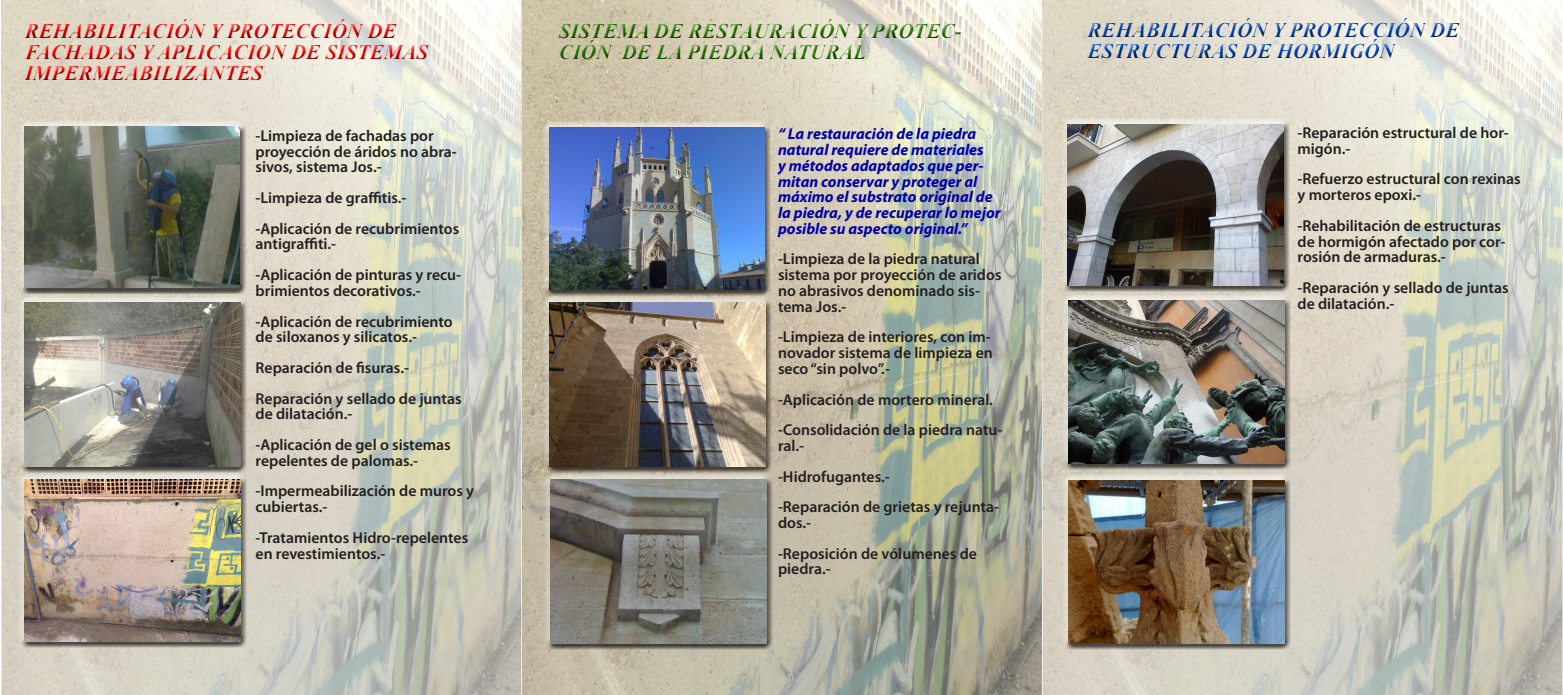
<style>
.page{position:relative;width:1563px;height:695px;background:#fff}
.page>*{position:absolute;margin:0;border:0;box-sizing:border-box;transform-origin:0 0}
.t1{font:italic 700 21px/21px "Times New Roman";color:#f00}
.t2{font:italic 700 21px/21px "Times New Roman";color:#247700}
.t3{font:italic 700 21px/21px "Times New Roman";color:#0046bf}
.Cuerpo_1{font:600 15.75px/15.8px "Myriad Pro";color:#231f20}
.Cuerpo_1-2{font:italic 700 15.75px/15.8px "Myriad Pro";color:#00a}
</style>
<div class="page">
<img style="left:1px;top:0;width:1561px;height:694px">
<div style="left:19px;top:16px;width:416px;height:71px;background:#231f20;opacity:.75"></div>
<div style="left:20px;top:122px;width:226px;height:172px;background:#231f20;opacity:.75"></div>
<img style="left:25px;top:126px;width:215px;height:162px">
<div style="left:20px;top:299px;width:226px;height:173px;background:#231f20;opacity:.75"></div>
<img style="left:25px;top:303px;width:215px;height:163px">
<div style="left:20px;top:475px;width:226px;height:172px;background:#231f20;opacity:.75"></div>
<img style="left:25px;top:479px;width:215px;height:162px">
<div style="left:545px;top:298px;width:226px;height:174px;background:#231f20;opacity:.75"></div>
<img style="left:550px;top:303px;width:215px;height:163px">
<div style="left:544px;top:123px;width:227px;height:172px;background:#231f20;opacity:.75"></div>
<img style="left:549px;top:127px;width:215px;height:162px">
<div style="left:546px;top:475px;width:226px;height:174px;background:#231f20;opacity:.75"></div>
<img style="left:551px;top:479px;width:215px;height:164px">
<div style="left:1062px;top:120px;width:227px;height:172px;background:#231f20;opacity:.75"></div>
<img style="left:1068px;top:124px;width:215px;height:161px">
<div style="left:1063px;top:297px;width:227px;height:172px;background:#231f20;opacity:.75"></div>
<img style="left:1069px;top:301px;width:215px;height:162px">
<div style="left:1063px;top:476px;width:227px;height:173px;background:#231f20;opacity:.75"></div>
<img style="left:1069px;top:480px;width:215px;height:163px">
<div style="left:553px;top:16px;width:414px;height:50px;background:#231f20;opacity:.75"></div>
<div style="left:1082px;top:15px;width:383px;height:50px;background:#231f20;opacity:.75"></div>
<h1 class="t1" style="left:25px;top:20px;width:405px">REHABILITACIÓN Y PROTECCIÓN DE<br>FACHADAS Y APLICACION DE SISTEMAS<br>IMPERMEABILIZANTES</h1>
<p class="Cuerpo_1" style="left:255px;top:127px;width:203px">-Limpieza de fachadas por proyección de áridos no abra&shy;sivos, sistema Jos.-</p>
<p class="Cuerpo_1" style="left:255px;top:189px;width:152px">-Limpieza de graffitis.-</p>
<p class="Cuerpo_1" style="left:255px;top:220px;width:205px">-Aplicación de recubrimientos antigraffiti.-</p>
<p class="Cuerpo_1" style="left:255px;top:266px;width:207px">-Aplicación de pinturas y recu&shy;brimientos decorativos.-</p>
<p class="Cuerpo_1" style="left:255px;top:313px;width:199px">-Aplicación de recubrimiento de siloxanos y silicatos.-</p>
<p class="Cuerpo_1" style="left:255px;top:359px;width:155px">Reparación de fisuras.-</p>
<p class="Cuerpo_1" style="left:255px;top:390px;width:208px">Reparación y sellado de juntas de dilatación.-</p>
<p class="Cuerpo_1" style="left:255px;top:436px;width:197px">-Aplicación de gel o sistemas repelentes de palomas.-</p>
<p class="Cuerpo_1" style="left:255px;top:483px;width:220px">-Impermeabilización de muros y cubiertas.-</p>
<p class="Cuerpo_1" style="left:255px;top:529px;width:214px">-Tratamientos Hidro-repelentes en revestimientos.-</p>
<h1 class="t2" style="left:559px;top:20px;width:404px">SISTEMA DE RESTAURACIÓN Y PROTEC-<br>CIÓN DE LA PIEDRA NATURAL</h1>
<h1 class="t3" style="left:1087px;top:19px;width:373px">REHABILITACIÓN Y PROTECCIÓN DE<br>ESTRUCTURAS DE HORMIGÓN</h1>
<p class="Cuerpo_1-2" style="left:778px;top:125px;width:224px">“ La restauración de la piedra natural requiere de materiales<br>y métodos adaptados que per&shy;mitan conservar y proteger al máximo el substrato original de la piedra, y de recuperar lo mejor posible su aspecto original.”</p>
<p class="Cuerpo_1" style="left:778px;top:251px;width:225px">-Limpieza de la piedra natural sistema por proyección de aridos no abrasivos denominado sis&shy;tema Jos.-</p>
<p class="Cuerpo_1" style="left:778px;top:329px;width:216px">-Limpieza de interiores, con im&shy;novador sistema de limpieza en seco “sin polvo”.-</p>
<p class="Cuerpo_1" style="left:778px;top:391px;width:216px">-Aplicación de mortero mineral.</p>
<p class="Cuerpo_1" style="left:778px;top:421px;width:226px">-Consolidación de la piedra natu&shy;ral.-</p>
<p class="Cuerpo_1" style="left:778px;top:468px;width:113px">-Hidrofugantes.-</p>
<p class="Cuerpo_1" style="left:778px;top:498px;width:223px">-Reparación de grietas y rejunta&shy;dos.-</p>
<p class="Cuerpo_1" style="left:778px;top:545px;width:201px">-Reposición de vólumenes de piedra.-</p>
<p class="Cuerpo_1" style="left:1297px;top:124px;width:213px">-Reparación estructural de hor&shy;migón.-</p>
<p class="Cuerpo_1" style="left:1297px;top:171px;width:225px">-Refuerzo estructural con rexinas y morteros epoxi.-</p>
<p class="Cuerpo_1" style="left:1297px;top:217px;width:210px">-Rehabilitación de estructuras de hormigón afectado por cor&shy;rosión de armaduras.-</p>
<p class="Cuerpo_1" style="left:1297px;top:279px;width:213px">-Reparación y sellado de juntas de dilatación.-</p>
</div>
